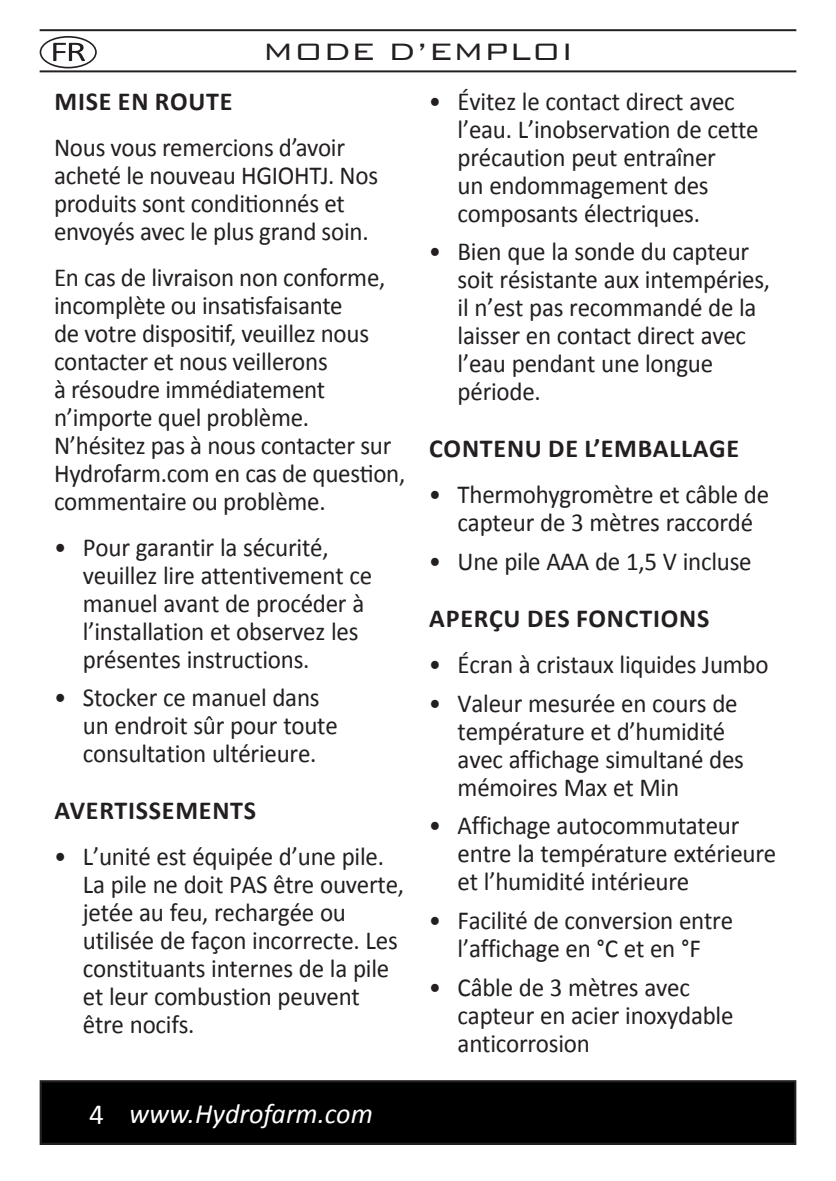
<style>
.page{position:relative;width:836px;height:1181px;background:#fff}
.page>*{position:absolute;margin:0;border:0;box-sizing:border-box;transform-origin:0 0}
.t1{font:300 31.6px "Bank Gothic";letter-spacing:-.01em;color:#231f20;scale:1.1 1}
.t2{font:italic 28px "Calibri";color:#fff}
.t3{font:26px/28px "Calibri";letter-spacing:-.01em;color:#231f20;scale:.96 1}
.t4{font:700 26px "Calibri";letter-spacing:.03em;color:#231f20}
.s1{font-style:normal;font-size:29.2px}
</style>
<div class="page">
<div style="left:41px;top:1081px;width:753px;height:63px;background:#000001"></div>
<div style="left:40px;top:1080px;width:756px;height:65px;border:2px solid #231f20"></div>
<hr style="left:40px;top:29px;width:756px;height:2px;background:#231f20">
<hr style="left:40px;top:70px;width:756px;height:2px;background:#231f20">
<svg style="left:40px;top:36px;width:57px;height:32px"></svg>
<p class="t1" style="left:262px;top:27px;width:284px">MODE D’EMPLOI</p>
<p class="t4" style="left:55px;top:84px;width:179px">MISE EN ROUTE</p>
<p class="t3" style="left:54px;top:133px;width:339px">Nous vous remercions d’avoir acheté le nouveau HGIOHTJ. Nos produits sont conditionnés et envoyés avec le plus grand soin.</p>
<p class="t3" style="left:54px;top:263px;width:367px">En cas de livraison non conforme, incomplète ou insatisfaisante<br>de votre dispositif, veuillez nous contacter et nous veillerons<br>à résoudre immédiatement n’importe quel problème.<br>N’hésitez pas à nous contacter sur<br>Hydrofarm.com en cas de question, commentaire ou problème.</p>
<p class="t3" style="left:83px;top:533px;width:303px;text-indent:-29px">• Pour garantir la sécurité, veuillez lire attentivement ce manuel avant de procéder à l’installation et observez les présentes instructions.</p>
<p class="t3" style="left:83px;top:684px;width:267px;text-indent:-29px">• Stocker ce manuel dans un endroit sûr pour toute consultation ultérieure.</p>
<p class="t4" style="left:55px;top:794px;width:203px">AVERTISSEMENTS</p>
<p class="t3" style="left:83px;top:843px;width:336px;text-indent:-29px">• L’unité est équipée d’une pile.<br>La pile ne doit PAS être ouverte, jetée au feu, rechargée ou utilisée de façon incorrecte. Les constituants internes de la pile et leur combustion peuvent être nocifs.</p>
<p class="t2" style="left:89px;top:1094px;width:285px"><span class="s1">4</span> www.Hydrofarm.com</p>
<p class="t3" style="left:457px;top:87px;width:315px;text-indent:-29px">• Évitez le contact direct avec l’eau. L’inobservation de cette précaution peut entraîner<br>un endommagement des composants électriques.</p>
<p class="t3" style="left:457px;top:238px;width:327px;text-indent:-29px">• Bien que la sonde du capteur soit résistante aux intempéries, il n’est pas recommandé de la laisser en contact direct avec l’eau pendant une longue période.</p>
<p class="t4" style="left:429px;top:432px;width:311px">CONTENU DE L’EMBALLAGE</p>
<p class="t3" style="left:428px;top:481px;width:356px;text-align:center">• Thermohygromètre et câble de capteur de 3 mètres raccordé</p>
<p class="t3" style="left:428px;top:547px;width:337px">• Une pile AAA de 1,5 V incluse</p>
<p class="t4" style="left:429px;top:601px;width:281px">APERÇU DES FONCTIONS</p>
<p class="t3" style="left:428px;top:650px;width:355px">• Écran à cristaux liquides Jumbo</p>
<p class="t3" style="left:457px;top:689px;width:300px;text-indent:-29px">• Valeur mesurée en cours de température et d’humidité avec affichage simultané des mémoires Max et Min</p>
<p class="t3" style="left:457px;top:812px;width:333px;text-indent:-29px">• Affichage autocommutateur entre la température extérieure et l’humidité intérieure</p>
<p class="t3" style="left:428px;top:907px;width:318px;text-align:center">• Facilité de conversion entre l’affichage en °C et en °F</p>
<p class="t3" style="left:457px;top:973px;width:289px;text-indent:-29px">• Câble de 3 mètres avec capteur en acier inoxydable anticorrosion</p>
</div>
